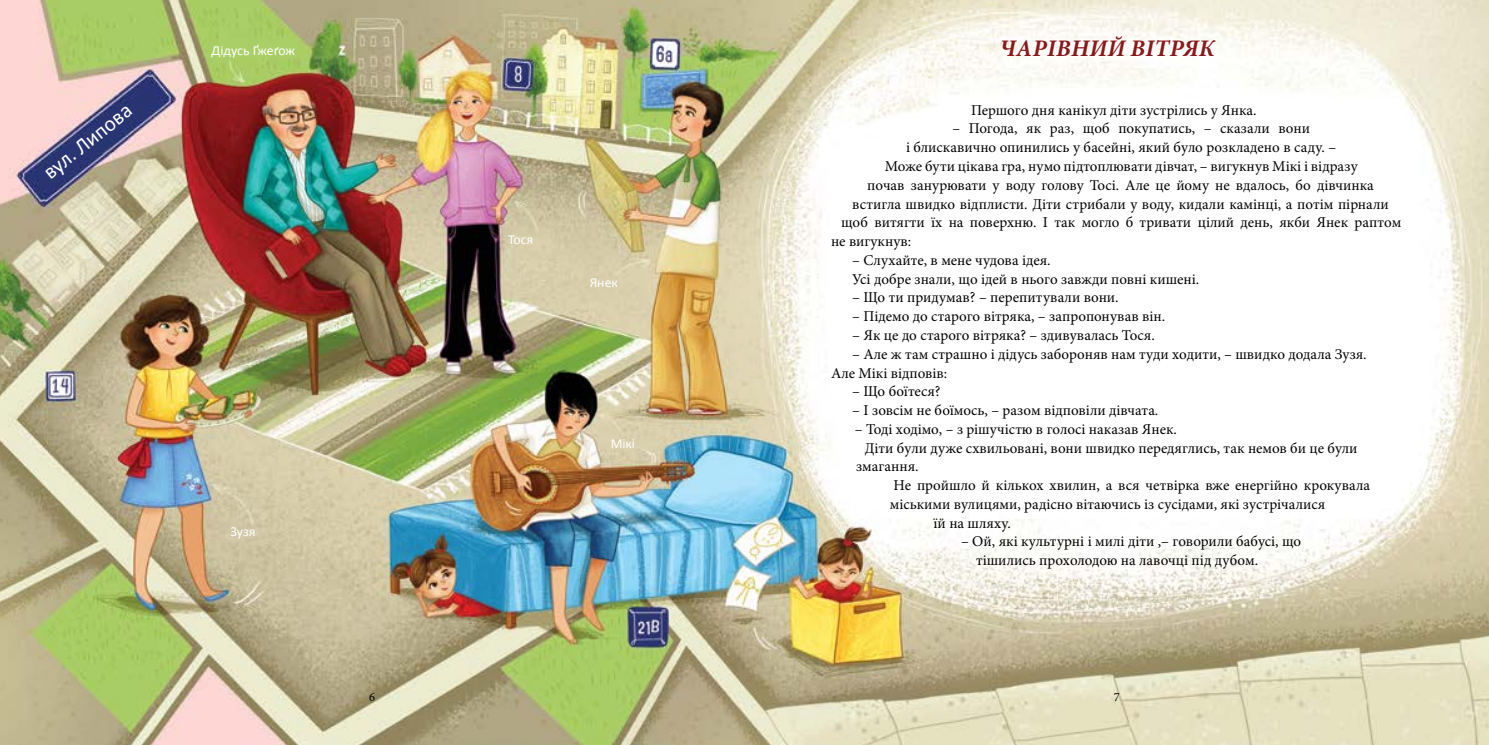
<style>
.page{position:relative;width:1489px;height:745px;background:#fff}
.page>*{position:absolute;margin:0;border:0;box-sizing:border-box;transform-origin:0 0}
.t1{font:italic 700 23.75px "Minion Pro";letter-spacing:.01em;color:#89181b}
.t2{font:21.25px "Calibri";color:#fff}
.t3{font:15px/18.8px "Minion Pro";color:#000}
.t4{font:13.75px "Calibri";color:#fff}
.t5{font:12.5px "Minion Pro";color:#000}
</style>
<div class="page">
<img style="left:0;top:0;width:1488px;height:744px">
<h2 class="t2" style="left:38px;top:164px;width:109px;rotate:-39deg">вул. Липова</h2>
<p class="t4" style="left:211px;top:42px;width:85px">Дідусь Ґжеґож</p>
<p class="t4" style="left:230px;top:522px;width:27px">Зузя</p>
<p class="t4" style="left:508px;top:231px;width:27px">Тося</p>
<p class="t4" style="left:589px;top:274px;width:30px">Янек</p>
<p class="t4" style="left:610px;top:434px;width:26px">Мікі</p>
<h1 class="t1" style="left:999px;top:32px;width:216px">Чарів ний ві тряк</h1>
<p class="t3" style="left:971px;top:100px;width:287px">Першого дня канікул діти зустрілись у Янка.</p>
<p class="t3" style="left:952px;top:119px;width:359px">– Погода, як раз, щоб покупатись, – сказали вони</p>
<p class="t3" style="left:906px;top:138px;width:431px">і блискавично опинились у басейні, який було розкладено в саду. –</p>
<p class="t3" style="left:884px;top:157px;width:474px">Може бути цікава гра, нумо підтоплювати дівчат, – вигукнув Мікі і відразу</p>
<p class="t3" style="left:867px;top:175px;width:508px">почав занурювати у воду голову Тосі. Але це йому не вдалось, бо дівчинка</p>
<p class="t3" style="left:852px;top:194px;width:538px">встигла швидко відплисти. Діти стрибали у воду, кидали камінці, а потім пірнали</p>
<p class="t3" style="left:841px;top:213px;width:561px">щоб витягти їх на поверхню. І так могло б тривати цілий день, якби Янек раптом</p>
<p class="t3" style="left:831px;top:232px;width:82px">не вигукнув:</p>
<p class="t3" style="left:852px;top:250px;width:348px">– Слухайте, в мене чудова ідея.<br>Усі добре знали, що ідей в нього завжди повні кишені.</p>
<p class="t3" style="left:852px;top:288px;width:268px">– Що ти придумав? – перепитували вони.</p>
<p class="t3" style="left:852px;top:307px;width:314px">– Підемо до старого вітряка, – запропонував він.</p>
<p class="t3" style="left:852px;top:325px;width:304px">– Як це до старого вітряка? – здивувалась Тося.</p>
<p class="t3" style="left:831px;top:344px;width:537px;text-indent:21px">– Але ж там страшно і дідусь забороняв нам туди ходити, – швидко додала Зузя.<br>Але Мікі відповів:</p>
<p class="t3" style="left:852px;top:382px;width:90px">– Що боїтеся?</p>
<p class="t3" style="left:852px;top:400px;width:307px">– І зовсім не боїмось, – разом відповіли дівчата.</p>
<p class="t3" style="left:854px;top:419px;width:324px">– Тоді ходімо, – з рішучістю в голосі наказав Янек.</p>
<p class="t3" style="left:864px;top:438px;width:494px">Діти були дуже схвильовані, вони швидко передяглись, так немов би це були</p>
<p class="t3" style="left:856px;top:457px;width:64px">змагання.</p>
<p class="t3" style="left:893px;top:475px;width:478px">Не пройшло й кількох хвилин, а вся четвірка вже енергійно крокувала</p>
<p class="t3" style="left:889px;top:494px;width:437px">міськими вулицями, радісно вітаючись із сусідами, які зустрічалися</p>
<p class="t3" style="left:933px;top:513px;width:79px">їй на шляху.</p>
<p class="t3" style="left:976px;top:532px;width:327px;text-indent:-15px">– Ой, які культурні і милі діти ,– говорили бабусі, що тішились прохолодою на лавочці під дубом.</p>
<p class="t5" style="left:369px;top:688px;width:7px">6</p>
<p class="t5" style="left:1113px;top:688px;width:7px">7</p>
</div>
